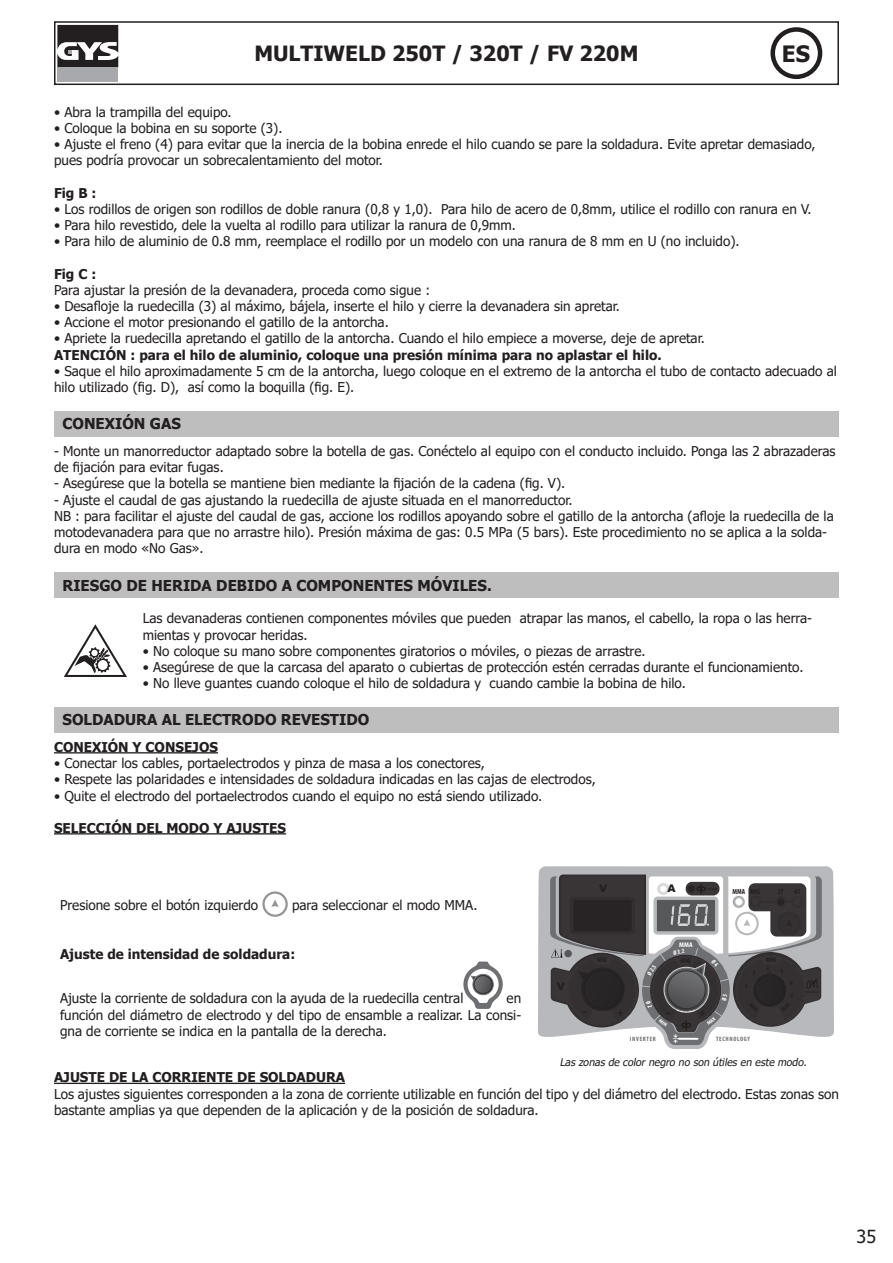
<style>
.page{position:relative;width:893px;height:1263px;background:#fff}
.page>*{position:absolute;margin:0;border:0;box-sizing:border-box;transform-origin:0 0}
.t1{font:700 22.5px "Tahoma";color:#231f20}
.t2{font:700 21px "Tahoma";color:#231f20}
.t3{font:18px "Tahoma";color:#231f20}
.t4{font:700 15px "Tahoma";color:#231f20}
.t5{font:13.5px/16.2px "Tahoma";color:#231f20}
.t6{font:700 13.5px "Tahoma";color:#231f20}
.t7{font:900 10.65px "Arial";color:#231f20}
.t8{font:italic 10.5px "Tahoma";color:#231f20}
.t9{font:900 10.5px "Arial";color:#231f20}
.t10{font:700 condensed 7.35px "Myriad Pro";color:#231f20}
.t11{font:700 condensed 6.9px "Myriad Pro";color:#fff;scale:1.13 1}
.t12{font:700 condensed 6.3px "Myriad Pro";letter-spacing:.11em;color:#6e6f72}
.t13{font:700 condensed 6.3px "Myriad Pro";color:#fff}
</style>
<div class="page">
<div style="left:57px;top:67px;width:61px;height:14px;background:#a8a9ad"></div>
<svg style="left:57px;top:25px;width:61px;height:42px"></svg>
<div style="left:54px;top:21px;width:785px;height:64px;border:2px solid #231f20"></div>
<div style="left:770px;top:27px;width:52px;height:52px;border:4px solid #231f20;border-radius:50%"></div>
<hr style="left:54px;top:752px;width:164px;height:1px;background:#231f20">
<hr style="left:54px;top:833px;width:232px;height:1px;background:#231f20">
<hr style="left:54px;top:1083px;width:291px;height:1px;background:#231f20">
<div style="left:54px;top:411px;width:784px;height:25px;background:#bebebe"></div>
<div style="left:54px;top:572px;width:784px;height:26px;background:#bebebe"></div>
<svg style="left:64px;top:624px;width:63px;height:53px"></svg>
<div style="left:54px;top:707px;width:784px;height:25px;background:#bebebe"></div>
<svg style="left:262px;top:891px;width:26px;height:26px"></svg>
<svg style="left:463px;top:961px;width:40px;height:48px"></svg>
<svg style="left:538px;top:866px;width:296px;height:171px;background:#bbbcbe"></svg>
<svg style="left:550px;top:871px;width:272px;height:178px"></svg>
<p class="t2" style="left:254px;top:39px;width:386px">MULTIWELD 250T / 320T / FV 220M</p>
<p class="t1" style="left:782px;top:38px;width:30px">ES</p>
<p class="t5" style="left:54px;top:104px;width:179px">• Abra la trampilla del equipo.</p>
<p class="t5" style="left:54px;top:121px;width:230px">• Coloque la bobina en su soporte (3).</p>
<p class="t5" style="left:54px;top:137px;width:763px">• Ajuste el freno (4) para evitar que la inercia de la bobina enrede el hilo cuando se pare la soldadura. Evite apretar demasiado, pues podría provocar un sobrecalentamiento del motor.</p>
<p class="t6" style="left:54px;top:183px;width:44px">Fig B :</p>
<p class="t5" style="left:54px;top:202px;width:759px">• Los rodillos de origen son rodillos de doble ranura (0,8 y 1,0). Para hilo de acero de 0,8mm, utilice el rodillo con ranura en V.</p>
<p class="t5" style="left:54px;top:218px;width:463px">• Para hilo revestido, dele la vuelta al rodillo para utilizar la ranura de 0,9mm.</p>
<p class="t5" style="left:54px;top:234px;width:687px">• Para hilo de aluminio de 0.8 mm, reemplace el rodillo por un modelo con una ranura de 8 mm en U (no incluido).</p>
<p class="t6" style="left:54px;top:264px;width:44px">Fig C :</p>
<p class="t5" style="left:54px;top:283px;width:378px">Para ajustar la presión de la devanadera, proceda como sigue :</p>
<p class="t5" style="left:54px;top:299px;width:568px">• Desafloje la ruedecilla (3) al máximo, bájela, inserte el hilo y cierre la devanadera sin apretar.</p>
<p class="t5" style="left:54px;top:315px;width:336px">• Accione el motor presionando el gatillo de la antorcha.</p>
<p class="t5" style="left:54px;top:331px;width:652px">• Apriete la ruedecilla apretando el gatillo de la antorcha. Cuando el hilo empiece a moverse, deje de apretar.</p>
<p class="t6" style="left:54px;top:345px;width:609px">ATENCIÓN : para el hilo de aluminio, coloque una presión mínima para no aplastar el hilo.</p>
<p class="t5" style="left:54px;top:364px;width:784px">• Saque el hilo aproximadamente 5 cm de la antorcha, luego coloque en el extremo de la antorcha el tubo de contacto adecuado al hilo utilizado (fig. D), así como la boquilla (fig. E).</p>
<p class="t4" style="left:63px;top:413px;width:120px">CONEXIÓN GAS</p>
<p class="t5" style="left:54px;top:444px;width:783px">- Monte un manorreductor adaptado sobre la botella de gas. Conéctelo al equipo con el conducto incluido. Ponga las 2 abrazaderas de fijación para evitar fugas.</p>
<p class="t5" style="left:54px;top:476px;width:513px">- Asegúrese que la botella se mantiene bien mediante la fijación de la cadena (fig. V).</p>
<p class="t5" style="left:54px;top:492px;width:520px">- Ajuste el caudal de gas ajustando la ruedecilla de ajuste situada en el manorreductor.</p>
<p class="t5" style="left:54px;top:509px;width:781px">NB : para facilitar el ajuste del caudal de gas, accione los rodillos apoyando sobre el gatillo de la antorcha (afloje la ruedecilla de la motodevanadera para que no arrastre hilo). Presión máxima de gas: 0.5 MPa (5 bars). Este procedimiento no se aplica a la solda&shy;dura en modo «No Gas».</p>
<p class="t4" style="left:63px;top:575px;width:431px">RIESGO DE HERIDA DEBIDO A COMPONENTES MÓVILES.</p>
<p class="t5" style="left:143px;top:611px;width:671px">Las devanaderas contienen componentes móviles que pueden atrapar las manos, el cabello, la ropa o las herra&shy;mientas y provocar heridas.</p>
<p class="t5" style="left:143px;top:643px;width:504px">• No coloque su mano sobre componentes giratorios o móviles, o piezas de arrastre.</p>
<p class="t5" style="left:143px;top:660px;width:662px">• Asegúrese de que la carcasa del aparato o cubiertas de protección estén cerradas durante el funcionamiento.</p>
<p class="t5" style="left:143px;top:676px;width:545px">• No lleve guantes cuando coloque el hilo de soldadura y cuando cambie la bobina de hilo.</p>
<p class="t4" style="left:63px;top:709px;width:308px">SOLDADURA AL ELECTRODO REVESTIDO</p>
<p class="t6" style="left:54px;top:737px;width:165px">CONEXIÓN Y CONSEJOS</p>
<p class="t5" style="left:54px;top:756px;width:432px">• Conectar los cables, portaelectrodos y pinza de masa a los conectores,</p>
<p class="t5" style="left:54px;top:772px;width:543px">• Respete las polaridades e intensidades de soldadura indicadas en las cajas de electrodos,</p>
<p class="t5" style="left:54px;top:788px;width:490px">• Quite el electrodo del portaelectrodos cuando el equipo no está siendo utilizado.</p>
<p class="t6" style="left:54px;top:818px;width:234px">SELECCIÓN DEL MODO Y AJUSTES</p>
<p class="t5" style="left:60px;top:898px;width:200px">Presione sobre el botón izquierdo</p>
<p class="t5" style="left:292px;top:898px;width:187px">para seleccionar el modo MMA.</p>
<p class="t6" style="left:60px;top:944px;width:237px">Ajuste de intensidad de soldadura:</p>
<p class="t5" style="left:60px;top:991px;width:405px">Ajuste la corriente de soldadura con la ayuda de la ruedecilla central</p>
<p class="t5" style="left:60px;top:991px;width:463px;text-align:justify;text-indent:447px">en función del diámetro de electrodo y del tipo de ensamble a realizar. La consi&shy;gna de corriente se indica en la pantalla de la derecha.</p>
<p class="t7" style="left:557px;top:978px;width:10px">V</p>
<p class="t9" style="left:599px;top:881px;width:10px">V</p>
<p class="t9" style="left:667px;top:881px;width:10px">A</p>
<p class="t13" style="left:645px;top:972px;width:12px;rotate:-57deg">Ø 2.5</p>
<p class="t11" style="left:679px;top:940px;width:13px">MMA</p>
<p class="t13" style="left:673px;top:949px;width:12px;rotate:-9deg">Ø 3.2</p>
<p class="t10" style="left:732px;top:887px;width:29px">MMA MIG</p>
<p class="t10" style="left:778px;top:887px;width:8px">2T</p>
<p class="t10" style="left:794px;top:887px;width:8px">4T</p>
<p class="t12" style="left:630px;top:1035px;width:27px">INVERTER</p>
<p class="t12" style="left:716px;top:1035px;width:36px">TECHNOLOGY</p>
<p class="t8" style="left:560px;top:1055px;width:251px">Laszonasde colornegro no son útilesen este modo.</p>
<p class="t6" style="left:54px;top:1068px;width:293px">AJUSTE DE LA CORRIENTE DE SOLDADURA</p>
<p class="t5" style="left:54px;top:1086px;width:786px">Los ajustes siguientes corresponden a la zona de corriente utilizable en función del tipo y del diámetro del electrodo. Estas zonas son bastante amplias ya que dependen de la aplicación y de la posición de soldadura.</p>
<p class="t3" style="left:856px;top:1224px;width:21px">35</p>
</div>
